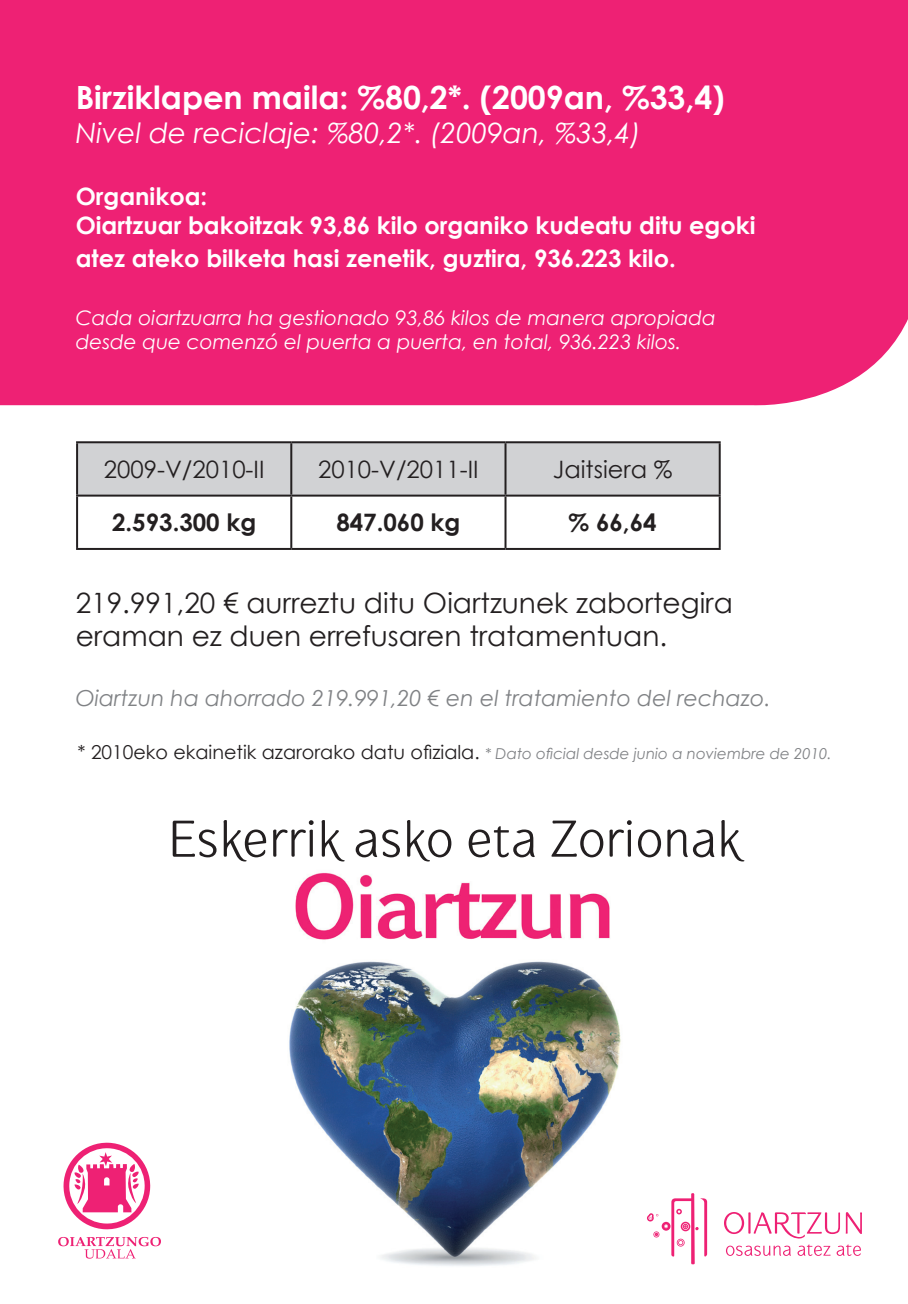
<style>
.page{position:relative;width:908px;height:1304px;background:#fff}
.page>*{position:absolute;margin:0;border:0;box-sizing:border-box;transform-origin:0 0}
.t1{font:54px "Gauntlet Classic";color:#231f20}
.t2{font:700 32px "Century Gothic";color:#fff}
.t3{font:28px "Century Gothic";color:#231f20}
.t4{font:italic 28px "Century Gothic";color:#fff}
.t5{font:700 24px "Century Gothic";color:#fff}
.t6{font:24px "Century Gothic";color:#231f20}
.t7{font:700 24px "Century Gothic";color:#231f20}
.t8{font:italic 22px "Century Gothic";color:#808285}
.t9{font:italic 20px "Century Gothic";color:#fff}
.t10{font:19.2px "Century Gothic";color:#231f20}
.s1{font-style:italic;font-size:15px;color:#808285}
</style>
<div class="page">
<div style="left:0;top:0;width:907px;height:406px;background:#ee2174"></div>
<img style="left:289px;top:961px;width:419px;height:305px">
<svg style="left:724px;top:1212px;width:137px;height:44px"></svg>
<svg style="left:646px;top:1193px;width:60px;height:71px"></svg>
<svg style="left:63px;top:1142px;width:88px;height:88px"></svg>
<svg style="left:58px;top:1237px;width:103px;height:22px"></svg>
<div style="left:78px;top:443px;width:640px;height:52px;background:#d1d2d4"></div>
<hr style="left:76px;top:441px;width:215px;height:2px;background:#231f20">
<hr style="left:76px;top:443px;width:2px;height:52px;background:#231f20">
<hr style="left:291px;top:441px;width:214px;height:2px;background:#231f20">
<hr style="left:290px;top:443px;width:2px;height:52px;background:#231f20">
<hr style="left:505px;top:441px;width:215px;height:2px;background:#231f20">
<hr style="left:504px;top:443px;width:2px;height:52px;background:#231f20">
<hr style="left:718px;top:443px;width:2px;height:52px;background:#231f20">
<hr style="left:76px;top:495px;width:215px;height:2px;background:#231f20">
<hr style="left:76px;top:497px;width:2px;height:51px;background:#231f20">
<hr style="left:291px;top:495px;width:214px;height:2px;background:#231f20">
<hr style="left:290px;top:497px;width:2px;height:51px;background:#231f20">
<hr style="left:505px;top:495px;width:215px;height:2px;background:#231f20">
<hr style="left:504px;top:497px;width:2px;height:51px;background:#231f20">
<hr style="left:718px;top:497px;width:2px;height:51px;background:#231f20">
<hr style="left:76px;top:548px;width:215px;height:2px;background:#231f20">
<hr style="left:291px;top:548px;width:214px;height:2px;background:#231f20">
<hr style="left:505px;top:548px;width:215px;height:2px;background:#231f20">
<img style="left:295px;top:872px;width:315px;height:68px">
<p class="t2" style="left:76px;top:77px;width:650px">Birziklapen maila: %80,2*. (2009an, %33,4)</p>
<p class="t4" style="left:76px;top:115px;width:566px">Nivel de reciclaje: %80,2*. (2009an, %33,4)</p>
<p class="t5" style="left:76px;top:181px;width:133px">Organikoa:</p>
<p class="t5" style="left:76px;top:210px;width:681px">Oiartzuar bakoitzak 93,86 kilo organiko kudeatu ditu egoki</p>
<p class="t5" style="left:76px;top:244px;width:601px">atez ateko bilketa hasi zenetik, guztira, 936.223 kilo.</p>
<p class="t9" style="left:76px;top:306px;width:641px">Cada oiartzuarra ha gestionado 93,86 kilos de manera apropiada</p>
<p class="t9" style="left:76px;top:330px;width:607px">desde que comenzó el puerta a puerta, en total, 936.223 kilos.</p>
<p class="t6" style="left:104px;top:455px;width:162px">2009-V/2010-II</p>
<p class="t6" style="left:318px;top:455px;width:162px">2010-V/2011-II</p>
<p class="t6" style="left:552px;top:455px;width:121px">Jaitsiera %</p>
<p class="t7" style="left:112px;top:507px;width:146px">2.593.300 kg</p>
<p class="t7" style="left:336px;top:507px;width:125px">847.060 kg</p>
<p class="t7" style="left:568px;top:507px;width:89px">% 66,64</p>
<p class="t3" style="left:76px;top:585px;width:658px">219.991,20 € aurreztu ditu Oiartzunek zabortegira</p>
<p class="t3" style="left:76px;top:619px;width:592px">eraman ez duen errefusaren tratamentuan.</p>
<p class="t8" style="left:76px;top:685px;width:696px">Oiartzun ha ahorrado 219.991,20 € en el tratamiento del rechazo.</p>
<p class="t10" style="left:77px;top:740px;width:755px">* 2010eko ekainetik azarorako datu ofiziala. <span class="s1">* Dato oficial desde junio a noviembre de 2010.</span></p>
<p class="t1" style="left:168px;top:807px;width:573px">Eskerrik asko eta Zorionak</p>
</div>
